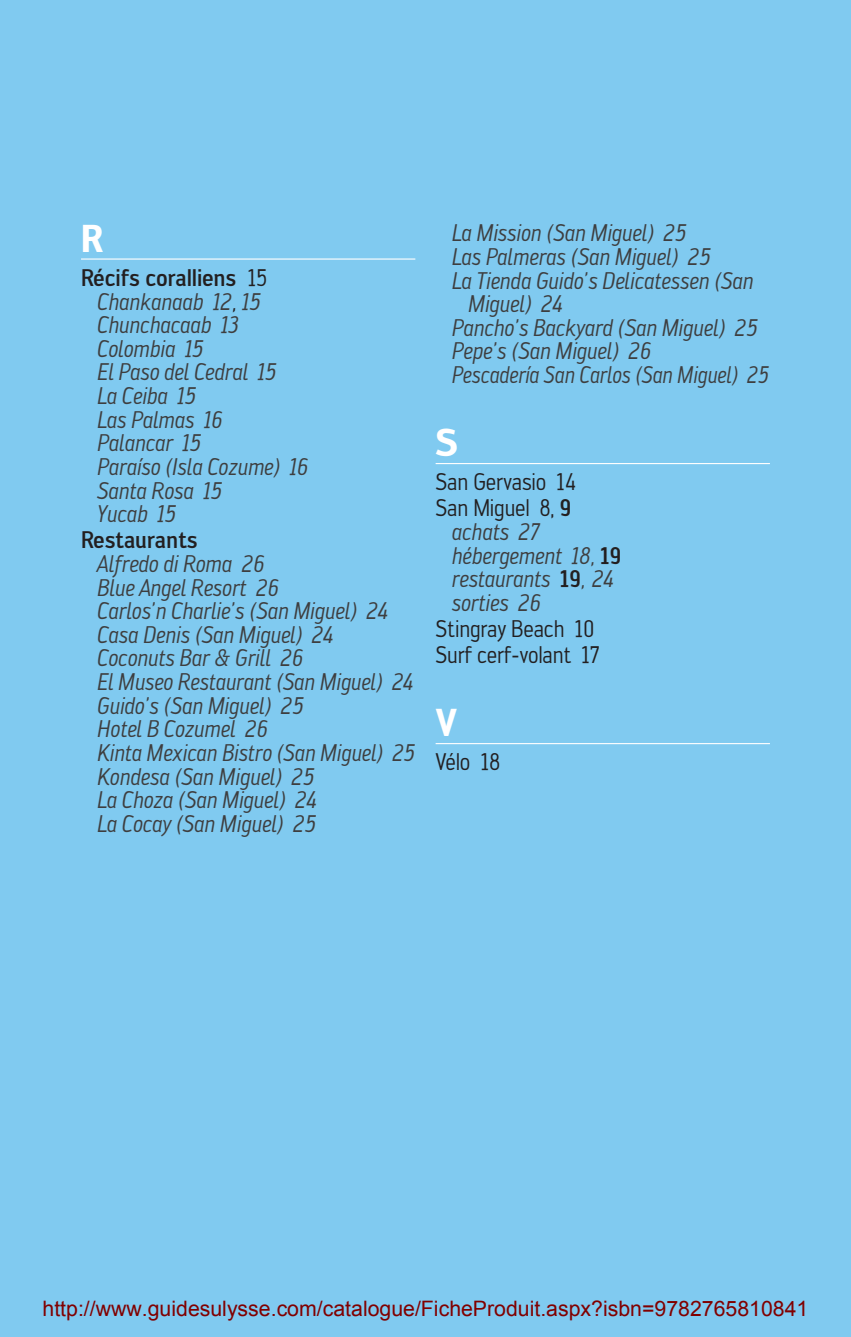
<style>
.page{position:relative;width:851px;height:1337px;background:#fff}
.page>*{position:absolute;margin:0;border:0;box-sizing:border-box;transform-origin:0 0}
.t1{font:700 38.25px "Engel";color:#fff;scale:.9 1}
.t2{font:italic 23.62px/23.6px "Engel";letter-spacing:-.01em;color:#3e3e3f;scale:.9 1}
.t3{font:23.62px/26.1px "Engel";letter-spacing:-.01em;color:#231f20;scale:.9 1}
.t4{font:italic 23.62px "Engel";letter-spacing:-.01em;color:#3e3e3f;scale:.86 1}
.t5{font:500 23.62px "Engel";letter-spacing:-.01em;color:#231f20;scale:.9 1}
.t6{font:21.38px "Arial";color:#800000}
.s1{font-weight:500;font-style:normal;color:#231f20}
.s2{font-style:normal;color:#231f20}
.s3{color:#231f20}
.s4{font-weight:500}
</style>
<div class="page">
<div style="left:0;top:0;width:850px;height:1336px;background:#80caf0"></div>
<hr style="left:81px;top:258px;width:334px;height:2px;background:#fff">
<hr style="left:435px;top:463px;width:335px;height:1px;background:#fff">
<hr style="left:435px;top:743px;width:335px;height:1px;background:#fff">
<h1 class="t1" style="left:81px;top:215px;width:27px">R</h1>
<p class="t2" style="left:97px;top:266px;width:236px;text-indent:-16px"><span class="s1">Récifs coralliens</span> <span class="s2">15<br></span>Chankanaab 12<span class="s3">,</span> 15<br>Chunchacaab 13<br>Colombia 15<br>El Paso del Cedral 15<br>La Ceiba 15<br>Las Palmas 16<br>Palancar 15<br>Paraíso (Isla Cozume) 16<br>Santa Rosa 15<br>Yucab 15</p>
<p class="t5" style="left:81px;top:526px;width:131px">Restaurants</p>
<p class="t2" style="left:97px;top:552px;width:355px">Alfredo di Roma 26<br>Blue Angel Resort 26<br>Carlos’n Charlie’s (San Miguel) 24<br>Casa Denis (San Miguel) 24<br>Coconuts Bar &amp; Grill 26<br>El Museo Restaurant (San Miguel) 24<br>Guido’s (San Miguel) 25<br>Hotel B Cozumel 26<br>Kinta Mexican Bistro (San Miguel) 25<br>Kondesa (San Miguel) 25<br>La Choza (San Miguel) 24<br>La Cocay (San Miguel) 25</p>
<p class="t2" style="left:452px;top:221px;width:262px">La Mission (San Miguel) 25</p>
<p class="t2" style="left:452px;top:245px;width:289px">Las Palmeras (San Miguel) 25</p>
<p class="t2" style="left:452px;top:269px;width:337px">La Tienda Guido’s Delicatessen (San</p>
<p class="t2" style="left:468px;top:292px;width:108px">Miguel) 24</p>
<p class="t2" style="left:452px;top:316px;width:341px">Pancho’s Backyard (San Miguel) 25</p>
<p class="t2" style="left:452px;top:339px;width:223px">Pepe’s (San Miguel) 26</p>
<p class="t4" style="left:452px;top:361px;width:370px">Pescadería San Carlos (San Miguel) 25</p>
<h1 class="t1" style="left:435px;top:419px;width:27px">S</h1>
<p class="t3" style="left:435px;top:469px;width:157px">San Gervasio 14<br>San Miguel 8, <span class="s4">9</span></p>
<p class="t2" style="left:452px;top:520px;width:190px">achats 27 hébergement 18, <span class="s1">19 </span>restaurants <span class="s1">19</span>, 24 sorties 26</p>
<p class="t3" style="left:435px;top:616px;width:184px">Stingray Beach 10<br>Surf cerf-volant 17</p>
<h1 class="t1" style="left:435px;top:699px;width:26px">V</h1>
<p class="t3" style="left:435px;top:749px;width:73px">Vélo 18</p>
<p class="t6" style="left:43px;top:1294px;width:767px">http://www.guidesulysse.com/catalogue/FicheProduit.aspx?isbn=9782765810841</p>
</div>
